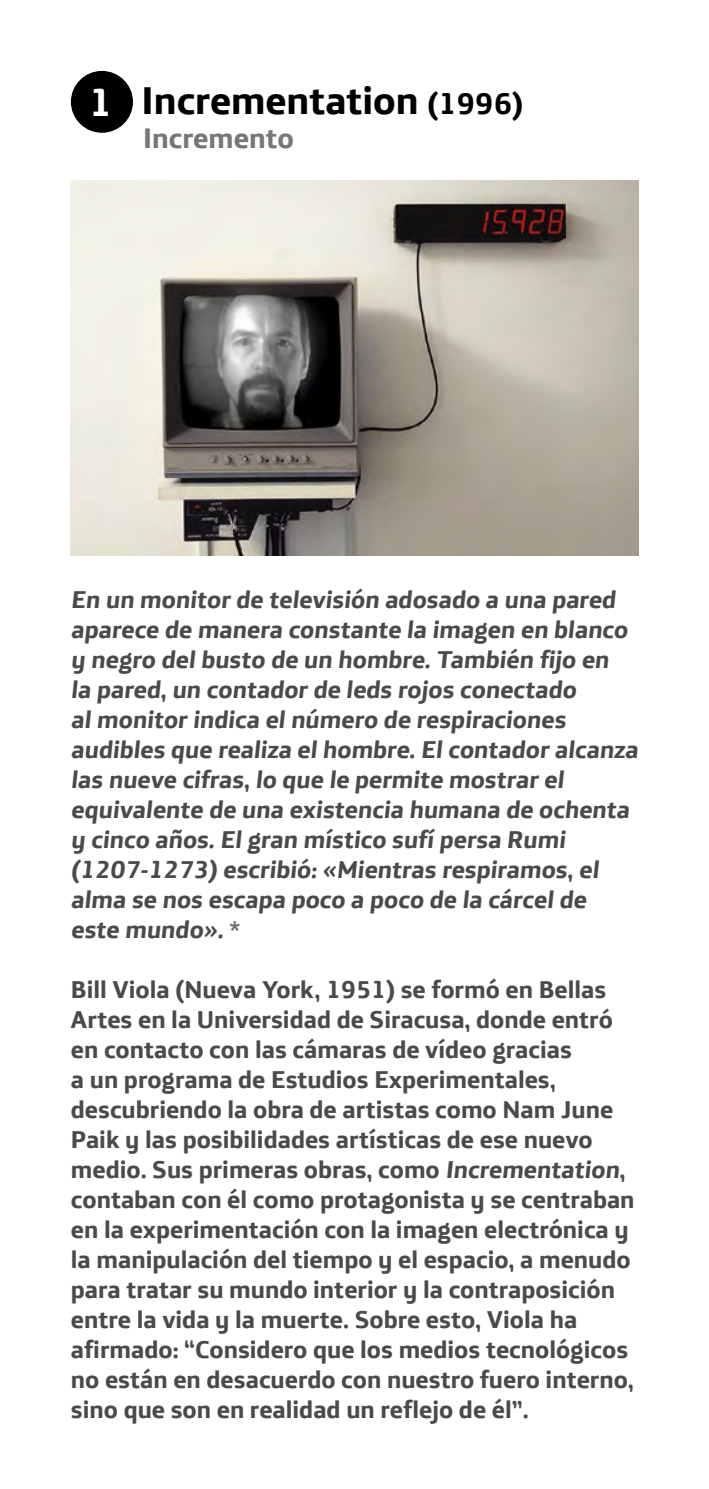
<style>
.page{position:relative;width:709px;height:1489px;background:#fff}
.page>*{position:absolute;margin:0;border:0;box-sizing:border-box;transform-origin:0 0}
.t1{font:700 39.75px "Telefonica";color:#000}
.t2{font:700 29px "Telefonica";color:#777776}
.t3{font:700 25px/30px "Telefonica";color:#4a4a49}
.s1{color:#fff}
.s2{font-size:30.5px}
.s3{color:#706f6f}
</style>
<div class="page">
<div style="left:71px;top:71px;width:62px;height:62px;background:#000;border-radius:50%"></div>
<img style="left:71px;top:181px;width:567px;height:374px">
<h1 class="t1" style="left:89px;top:65px;width:435px"><span class="s1">1</span> Incrementation <span class="s2">(1996)</span></h1>
<p class="t2" style="left:143px;top:111px;width:152px">Incremento</p>
<p class="t3" style="left:71px;top:581px;width:573px">En un monitor de televisión adosado a una pared aparece de manera constante la imagen en blanco y negro delbusto de un hombre.También fijo en la pared,un contador de leds rojos conectado almonitor indica elnúmero de respiraciones audibles que realiza elhombre.Elcontador alcanza las nueve cifras,lo que le permite mostrar el equivalente de una existencia humana de ochenta y cinco años.Elgran místico sufípersa Rumi (1207-1273) escribió:«Mientras respiramos,el alma se nos escapa poco a poco de la cárcelde este mundo».<span class="s3">*</span></p>
<p class="t3" style="left:71px;top:971px;width:565px">Bill Viola (Nueva York, 1951) se formó en Bellas Artes en la Universidad de Siracusa, donde entró en contacto con las cámaras de vídeo gracias<br>a un programa de Estudios Experimentales, descubriendo la obra de artistas como Nam June Paik y las posibilidades artísticas de ese nuevo medio. Sus primeras obras, como Incrementation, contaban con él como protagonista y se centraban en la experimentación con la imagen electrónica y la manipulación del tiempo y el espacio, a menudo para tratar su mundo interior y la contraposición entre la vida y la muerte. Sobre esto, Viola ha afirmado: “Considero que los medios tecnológicos no están en desacuerdo con nuestro fuero interno, sino que son en realidad un reflejo de él”.</p>
</div>
